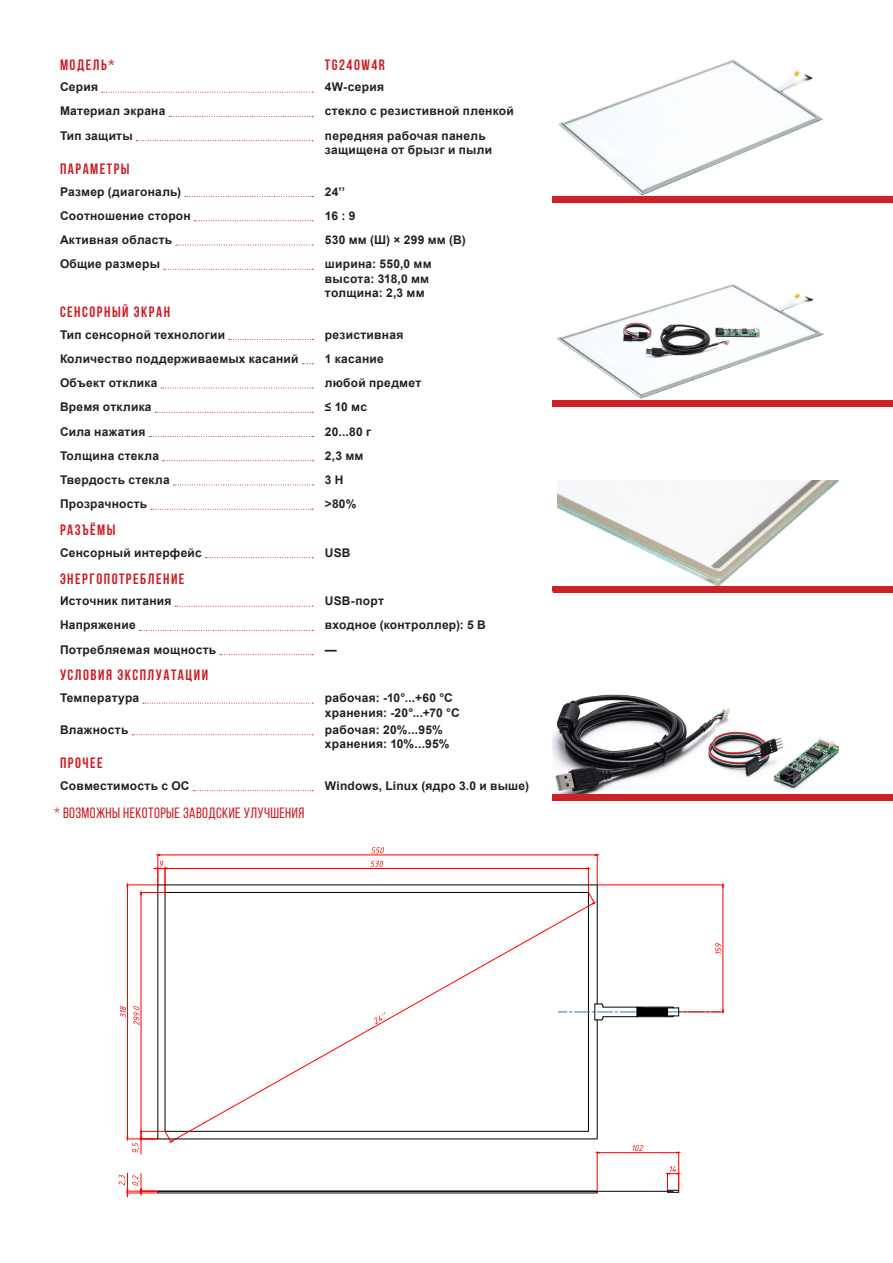
<style>
.page{position:relative;width:893px;height:1263px;background:#fff}
.page>*{position:absolute;margin:0;border:0;box-sizing:border-box;transform-origin:0 0}
.ТАБЛИЦА_ХАРАКТЕРИСТИ{font:700 15px "Bebas Neue";letter-spacing:.1em;color:#cd2027}
.СНОСКА{font:15px "Bebas Neue";letter-spacing:.025em;color:#cd2027}
.ХАРАКТЕРИСТИКИ_СТЕКО{font:700 12px/14.4px "Arial";letter-spacing:.02em;color:#231f20}
</style>
<div class="page">
<hr style="left:167px;top:868px;width:419px;height:1px;background:#f00">
<svg style="left:586px;top:867px;width:9px;height:18px"></svg>
<svg style="left:370px;top:861px;width:13px;height:6px"></svg>
<hr style="left:158px;top:854px;width:1px;height:30px;background:#f00">
<hr style="left:597px;top:854px;width:1px;height:30px;background:#f00">
<hr style="left:160px;top:855px;width:435px;height:1px;background:#f00">
<svg style="left:371px;top:847px;width:13px;height:6px"></svg>
<hr style="left:141px;top:894px;width:1px;height:243px;background:#f00">
<svg style="left:140px;top:861px;width:29px;height:33px"></svg>
<svg style="left:133px;top:1006px;width:7px;height:19px"></svg>
<hr style="left:126px;top:885px;width:31px;height:1px;background:#f00">
<hr style="left:126px;top:1139px;width:31px;height:1px;background:#f00">
<hr style="left:127px;top:887px;width:1px;height:250px;background:#f00">
<svg style="left:127px;top:1131px;width:46px;height:23px"></svg>
<svg style="left:120px;top:1006px;width:6px;height:12px"></svg>
<hr style="left:598px;top:885px;width:126px;height:1px;background:#f00">
<hr style="left:723px;top:887px;width:1px;height:123px;background:#f00">
<svg style="left:597px;top:1004px;width:127px;height:17px"></svg>
<svg style="left:715px;top:943px;width:6px;height:11px"></svg>
<hr style="left:158px;top:1191px;width:515px;height:1px;background:#000">
<svg style="left:119px;top:1173px;width:38px;height:24px"></svg>
<svg style="left:158px;top:885px;width:439px;height:254px"></svg>
<hr style="left:597px;top:1152px;width:1px;height:38px;background:#f00">
<hr style="left:678px;top:1152px;width:1px;height:38px;background:#f00">
<hr style="left:599px;top:1152px;width:78px;height:1px;background:#f00">
<svg style="left:633px;top:1145px;width:10px;height:6px"></svg>
<svg style="left:667px;top:1166px;width:12px;height:26px"></svg>
<img style="left:557px;top:480px;width:282px;height:106px">
<div style="left:553px;top:586px;width:340px;height:7px;background:#cd2027"></div>
<img style="left:553px;top:694px;width:286px;height:100px">
<div style="left:553px;top:794px;width:340px;height:7px;background:#cd2027"></div>
<svg style="left:102px;top:92px;width:211px;height:1px"></svg>
<svg style="left:169px;top:116px;width:144px;height:1px"></svg>
<svg style="left:136px;top:140px;width:177px;height:1px"></svg>
<svg style="left:185px;top:196px;width:128px;height:1px"></svg>
<svg style="left:195px;top:220px;width:118px;height:1px"></svg>
<svg style="left:176px;top:245px;width:137px;height:1px"></svg>
<svg style="left:164px;top:269px;width:149px;height:1px"></svg>
<svg style="left:229px;top:339px;width:84px;height:1px"></svg>
<svg style="left:161px;top:388px;width:152px;height:1px"></svg>
<svg style="left:155px;top:412px;width:158px;height:1px"></svg>
<svg style="left:149px;top:436px;width:165px;height:1px"></svg>
<svg style="left:163px;top:460px;width:151px;height:1px"></svg>
<svg style="left:173px;top:485px;width:141px;height:1px"></svg>
<svg style="left:151px;top:509px;width:162px;height:1px"></svg>
<svg style="left:206px;top:557px;width:107px;height:1px"></svg>
<svg style="left:175px;top:606px;width:138px;height:1px"></svg>
<svg style="left:139px;top:630px;width:174px;height:1px"></svg>
<svg style="left:220px;top:654px;width:93px;height:1px"></svg>
<svg style="left:143px;top:703px;width:170px;height:1px"></svg>
<svg style="left:132px;top:734px;width:181px;height:1px"></svg>
<svg style="left:193px;top:790px;width:120px;height:1px"></svg>
<img style="left:559px;top:59px;width:264px;height:137px">
<div style="left:553px;top:196px;width:340px;height:7px;background:#cd2027"></div>
<img style="left:557px;top:284px;width:267px;height:115px">
<div style="left:553px;top:400px;width:340px;height:7px;background:#cd2027"></div>
<p class="ТАБЛИЦА_ХАРАКТЕРИСТИ" style="left:60px;top:56px;width:56px">МОДЕЛЬ*</p>
<p class="ТАБЛИЦА_ХАРАКТЕРИСТИ" style="left:325px;top:56px;width:61px">TG240W4R</p>
<p class="ХАРАКТЕРИСТИКИ_СТЕКО" style="left:60px;top:80px;width:40px">Серия</p>
<p class="ХАРАКТЕРИСТИКИ_СТЕКО" style="left:325px;top:80px;width:61px">4W-серия</p>
<p class="ХАРАКТЕРИСТИКИ_СТЕКО" style="left:60px;top:104px;width:107px">Материал экрана</p>
<p class="ХАРАКТЕРИСТИКИ_СТЕКО" style="left:325px;top:104px;width:190px">стекло с резистивной пленкой</p>
<p class="ХАРАКТЕРИСТИКИ_СТЕКО" style="left:60px;top:128px;width:74px">Тип защиты</p>
<p class="ХАРАКТЕРИСТИКИ_СТЕКО" style="left:325px;top:128px;width:169px">передняя рабочая панель защищена от брызг и пыли</p>
<p class="ТАБЛИЦА_ХАРАКТЕРИСТИ" style="left:60px;top:160px;width:71px">ПАРАМЕТРЫ</p>
<p class="ХАРАКТЕРИСТИКИ_СТЕКО" style="left:60px;top:184px;width:123px">Размер (диагональ)</p>
<p class="ХАРАКТЕРИСТИКИ_СТЕКО" style="left:325px;top:184px;width:22px">24’’</p>
<p class="ХАРАКТЕРИСТИКИ_СТЕКО" style="left:60px;top:209px;width:132px">Соотношение сторон</p>
<p class="ХАРАКТЕРИСТИКИ_СТЕКО" style="left:325px;top:209px;width:32px">16 : 9</p>
<p class="ХАРАКТЕРИСТИКИ_СТЕКО" style="left:60px;top:233px;width:114px">Активная область</p>
<p class="ХАРАКТЕРИСТИКИ_СТЕКО" style="left:325px;top:233px;width:142px">530 мм (Ш) × 299 мм (В)</p>
<p class="ХАРАКТЕРИСТИКИ_СТЕКО" style="left:60px;top:257px;width:101px">Общие размеры</p>
<p class="ХАРАКТЕРИСТИКИ_СТЕКО" style="left:325px;top:257px;width:108px">ширина: 550,0 мм</p>
<p class="ХАРАКТЕРИСТИКИ_СТЕКО" style="left:325px;top:271px;width:106px">высота: 318,0 мм</p>
<p class="ХАРАКТЕРИСТИКИ_СТЕКО" style="left:325px;top:286px;width:101px">толщина: 2,3 мм</p>
<p class="ТАБЛИЦА_ХАРАКТЕРИСТИ" style="left:60px;top:303px;width:112px">СЕНСОРНЫЙ ЭКРАН</p>
<p class="ХАРАКТЕРИСТИКИ_СТЕКО" style="left:60px;top:327px;width:167px">Тип сенсорной технологии</p>
<p class="ХАРАКТЕРИСТИКИ_СТЕКО" style="left:325px;top:327px;width:80px">резистивная</p>
<p class="ХАРАКТЕРИСТИКИ_СТЕКО" style="left:60px;top:352px;width:240px">Количество поддерживаемых касаний</p>
<p class="ХАРАКТЕРИСТИКИ_СТЕКО" style="left:325px;top:352px;width:60px">1 касание</p>
<p class="ХАРАКТЕРИСТИКИ_СТЕКО" style="left:60px;top:376px;width:99px">Объект отклика</p>
<p class="ХАРАКТЕРИСТИКИ_СТЕКО" style="left:325px;top:376px;width:98px">любой предмет</p>
<p class="ХАРАКТЕРИСТИКИ_СТЕКО" style="left:60px;top:400px;width:93px">Время отклика</p>
<p class="ХАРАКТЕРИСТИКИ_СТЕКО" style="left:325px;top:400px;width:44px">≤ 10 мс</p>
<p class="ХАРАКТЕРИСТИКИ_СТЕКО" style="left:60px;top:424px;width:87px">Сила нажатия</p>
<p class="ХАРАКТЕРИСТИКИ_СТЕКО" style="left:325px;top:424px;width:48px">20...80 г</p>
<p class="ХАРАКТЕРИСТИКИ_СТЕКО" style="left:60px;top:448px;width:101px">Толщина стекла</p>
<p class="ХАРАКТЕРИСТИКИ_СТЕКО" style="left:325px;top:448px;width:40px">2,3 мм</p>
<p class="ХАРАКТЕРИСТИКИ_СТЕКО" style="left:60px;top:473px;width:111px">Твердость стекла</p>
<p class="ХАРАКТЕРИСТИКИ_СТЕКО" style="left:325px;top:473px;width:20px">3 H</p>
<p class="ХАРАКТЕРИСТИКИ_СТЕКО" style="left:60px;top:497px;width:89px">Прозрачность</p>
<p class="ХАРАКТЕРИСТИКИ_СТЕКО" style="left:325px;top:497px;width:33px">&gt;80%</p>
<p class="ТАБЛИЦА_ХАРАКТЕРИСТИ" style="left:60px;top:522px;width:57px">РАЗЪЁМЫ</p>
<p class="ХАРАКТЕРИСТИКИ_СТЕКО" style="left:60px;top:545px;width:143px">Сенсорный интерфейс</p>
<p class="ХАРАКТЕРИСТИКИ_СТЕКО" style="left:325px;top:545px;width:27px">USB</p>
<p class="ТАБЛИЦА_ХАРАКТЕРИСТИ" style="left:60px;top:570px;width:126px">ЭНЕРГОПОТРЕБЛЕНИЕ</p>
<p class="ХАРАКТЕРИСТИКИ_СТЕКО" style="left:60px;top:594px;width:113px">Источник питания</p>
<p class="ХАРАКТЕРИСТИКИ_СТЕКО" style="left:325px;top:594px;width:61px">USB-порт</p>
<p class="ХАРАКТЕРИСТИКИ_СТЕКО" style="left:60px;top:618px;width:77px">Напряжение</p>
<p class="ХАРАКТЕРИСТИКИ_СТЕКО" style="left:325px;top:618px;width:163px">входное (контроллер): 5 В</p>
<p class="ХАРАКТЕРИСТИКИ_СТЕКО" style="left:60px;top:642px;width:158px">Потребляемая мощность</p>
<p class="ХАРАКТЕРИСТИКИ_СТЕКО" style="left:325px;top:642px;width:13px">—</p>
<p class="ТАБЛИЦА_ХАРАКТЕРИСТИ" style="left:60px;top:667px;width:150px">УСЛОВИЯ ЭКСПЛУАТАЦИИ</p>
<p class="ХАРАКТЕРИСТИКИ_СТЕКО" style="left:60px;top:691px;width:81px">Температура</p>
<p class="ХАРАКТЕРИСТИКИ_СТЕКО" style="left:325px;top:691px;width:130px">рабочая: -10°...+60 °C</p>
<p class="ХАРАКТЕРИСТИКИ_СТЕКО" style="left:325px;top:705px;width:136px">хранения: -20°...+70 °C</p>
<p class="ХАРАКТЕРИСТИКИ_СТЕКО" style="left:60px;top:722px;width:70px">Влажность</p>
<p class="ХАРАКТЕРИСТИКИ_СТЕКО" style="left:325px;top:722px;width:119px">рабочая: 20%...95%</p>
<p class="ХАРАКТЕРИСТИКИ_СТЕКО" style="left:325px;top:737px;width:126px">хранения: 10%...95%</p>
<p class="ТАБЛИЦА_ХАРАКТЕРИСТИ" style="left:60px;top:754px;width:44px">ПРОЧЕЕ</p>
<p class="ХАРАКТЕРИСТИКИ_СТЕКО" style="left:60px;top:778px;width:131px">Совместимость с OC</p>
<p class="ХАРАКТЕРИСТИКИ_СТЕКО" style="left:325px;top:778px;width:206px">Windows, Linux (ядро 3.0 и выше)</p>
<p class="СНОСКА" style="left:54px;top:805px;width:252px">* ВОЗМОЖНЫ НЕКОТОРЫЕ ЗАВОДСКИЕ УЛУЧШЕНИЯ</p>
</div>
